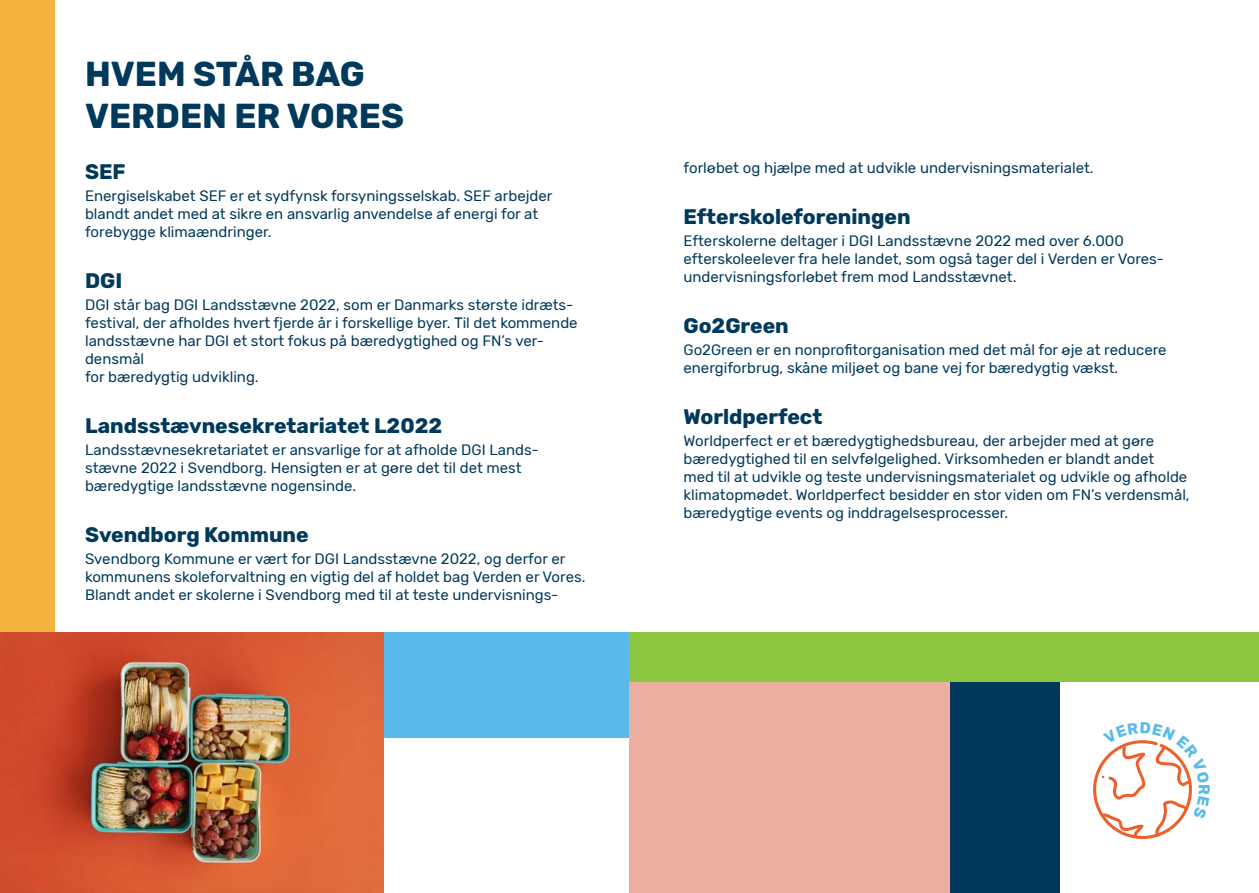
<style>
.page{position:relative;width:1259px;height:893px;background:#fff}
.page>*{position:absolute;margin:0;border:0;box-sizing:border-box;transform-origin:0 0}
.t1{font:700 34.5px/41.4px "Rubik";color:#00395b}
.t2{font:700 21px "Rubik";color:#00395b}
.t3{font:700 15.75px "Rubik";color:#5abaea}
.t4{font:15px/18px "Rubik";color:#00395b}
</style>
<div class="page">
<div style="left:0;top:0;width:54px;height:632px;background:#f4b23e"></div>
<div style="left:383px;top:632px;width:246px;height:106px;background:#5abaea"></div>
<img style="left:0;top:632px;width:383px;height:261px">
<div style="left:629px;top:632px;width:630px;height:50px;background:#8dc63f"></div>
<div style="left:950px;top:682px;width:110px;height:211px;background:#00395b"></div>
<div style="left:629px;top:682px;width:321px;height:211px;background:#ecae9e"></div>
<svg style="left:1093px;top:740px;width:99px;height:99px"></svg>
<h1 class="t1" style="left:85px;top:55px;width:320px">HVEM STÅR BAG<br>VERDEN ER VORES</h1>
<h2 class="t2" style="left:85px;top:160px;width:42px">SEF</h2>
<p class="t4" style="left:85px;top:188px;width:469px">Energiselskabet SEF er et sydfynsk forsyningsselskab. SEF arbejder blandt andet med at sikre en ansvarlig anvendelse af energi for at forebygge klimaændringer.</p>
<h2 class="t2" style="left:85px;top:268px;width:39px">DGI</h2>
<p class="t4" style="left:85px;top:296px;width:494px">DGI står bag DGI Landsstævne 2022, som er Danmarks største idræts&shy;festival, der afholdes hvert fjerde år i forskellige byer. Til det kommende landsstævne har DGI et stort fokus på bæredygtighed og FN’s ver&shy;densmål<br>for bæredygtig udvikling.</p>
<h2 class="t2" style="left:85px;top:413px;width:359px">Landsstævnesekretariatet L2022</h2>
<p class="t4" style="left:85px;top:441px;width:455px">Landsstævnesekretariatet er ansvarlige for at afholde DGI Lands&shy;stævne 2022 i Svendborg. Hensigten er at gøre det til det mest bæredygtige landsstævne nogensinde.</p>
<h2 class="t2" style="left:85px;top:522px;width:225px">Svendborg Kommune</h2>
<p class="t4" style="left:85px;top:550px;width:502px">Svendborg Kommune er vært for DGI Landsstævne 2022, og derfor er kommunens skoleforvaltning en vigtig del af holdet bag Verden er Vores.<br>Blandt andet er skolerne i Svendborg med til at teste undervisnings-</p>
<p class="t4" style="left:683px;top:160px;width:411px">forløbet og hjælpe med at udvikle undervisningsmaterialet.</p>
<h2 class="t2" style="left:683px;top:205px;width:229px">Efterskoleforeningen</h2>
<p class="t4" style="left:683px;top:233px;width:482px">Efterskolerne deltager i DGI Landsstævne 2022 med over 6.000 efterskoleelever fra hele landet, som også tager del i Verden er Vores&shy;undervisningsforløbet frem mod Landsstævnet.</p>
<h2 class="t2" style="left:683px;top:314px;width:107px">Go2Green</h2>
<p class="t4" style="left:683px;top:342px;width:484px">Go2Green er en nonprofitorganisation med det mål for øje at reducere energiforbrug, skåne miljøet og bane vej for bæredygtig vækst.</p>
<h2 class="t2" style="left:683px;top:405px;width:140px">Worldperfect</h2>
<p class="t4" style="left:683px;top:433px;width:508px">Worldperfect er et bæredygtighedsbureau, der arbejder med at gøre bæredygtighed til en selvfølgelighed. Virksomheden er blandt andet<br>med til at udvikle og teste undervisningsmaterialet og udvikle og afholde klimatopmødet. Worldperfect besidder en stor viden om FN’s verdensmål, bæredygtige events og inddragelsesprocesser.</p>
<p class="t3" style="left:1213px;top:784px;width:12px;rotate:90deg">R</p>
</div>
